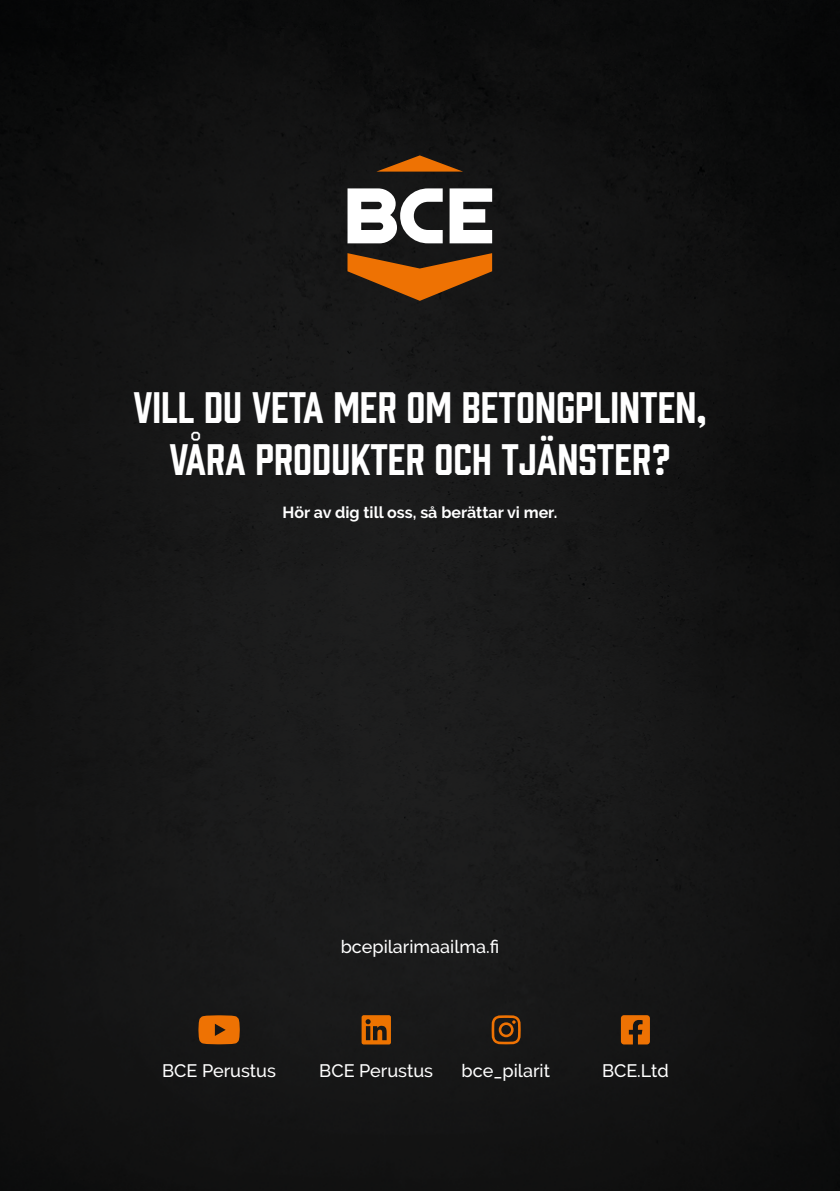
<style>
.page{position:relative;width:840px;height:1191px;background:#fff}
.page>*{position:absolute;margin:0;border:0;box-sizing:border-box;transform-origin:0 0}
.t1{font:40.6px/52.4px "Prohibition";color:#fff;text-align:center}
.t2{font:500 18px "Raleway";color:#fff}
.t3{font:700 16px "Raleway";color:#fff}
</style>
<div class="page">
<img style="left:0;top:0;width:839px;height:1191px">
<svg style="left:376px;top:155px;width:87px;height:17px"></svg>
<svg style="left:347px;top:253px;width:145px;height:48px;background:#87460c"></svg>
<svg style="left:347px;top:188px;width:95px;height:55px"></svg>
<svg style="left:449px;top:188px;width:43px;height:55px"></svg>
<svg style="left:198px;top:1015px;width:41px;height:29px"></svg>
<svg style="left:491px;top:1015px;width:29px;height:29px"></svg>
<svg style="left:620px;top:1015px;width:29px;height:29px"></svg>
<svg style="left:361px;top:1015px;width:30px;height:29px"></svg>
<h1 class="t1" style="left:133px;top:377px;width:574px">VILL DU VETA MER OM BETONGPLINTEN,<br>VÅRA PRODUKTER OCH TJÄNSTER?</h1>
<p class="t3" style="left:282px;top:506px;width:276px">Hör av dig till oss, så berättar vi mer.</p>
<p class="t2" style="left:340px;top:936px;width:160px">bcepilarimaailma.fi</p>
<p class="t2" style="left:162px;top:1063px;width:115px">BCE Perustus</p>
<p class="t2" style="left:319px;top:1063px;width:115px">BCE Perustus</p>
<p class="t2" style="left:461px;top:1063px;width:90px">bce_pilarit</p>
<p class="t2" style="left:601px;top:1063px;width:68px">BCE.Ltd</p>
</div>
